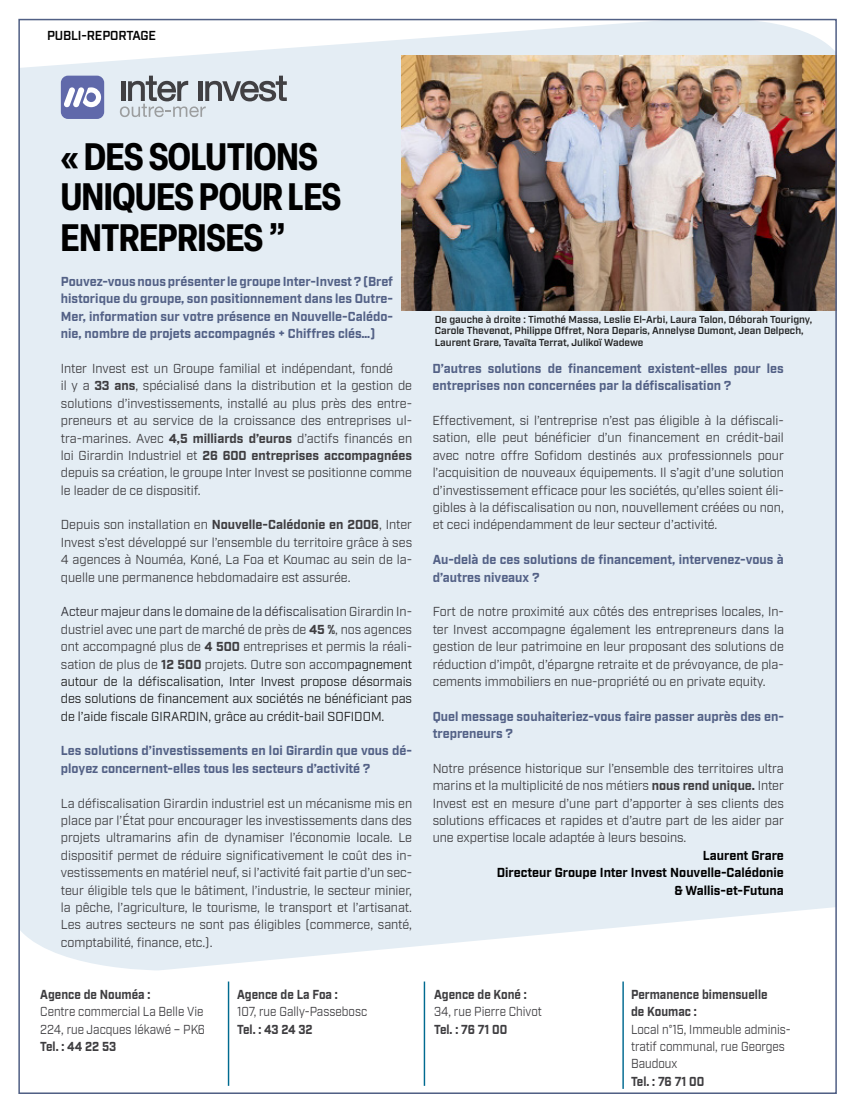
<style>
.page{position:relative;width:851px;height:1106px;background:#fff}
.page>*{position:absolute;margin:0;border:0;box-sizing:border-box;transform-origin:0 0}
.t1{font:700 condensed 37.65px/40.5px "Elza";letter-spacing:-.01em;color:#000;scale:.95 1}
.t2{font:13.05px/17.4px "Industry";color:#3e3d40;text-align:justify}
.t3{font:700 13.05px/17.4px "Industry";color:#536186}
.t4{font:13.05px/17.4px "Industry";color:#1a1a1a;text-align:justify}
.t5{font:13.05px/17.4px "Industry";color:#3e3d40;scale:.9 1}
.t6{font:700 13.05px/17.4px "Industry";color:#3e3d40;scale:.9 1}
.t7{font:700 13.05px/17.4px "Industry";color:#000;text-align:right}
.t8{font:600 13.05px "Industry";letter-spacing:-.01em;color:#000}
.t9{font:600 10.2px/11.6px "Industry";color:#222}
.s1{font-weight:700}
.s2{color:#2c2c33}
.s3{color:#3e3d40}
.s4{font-weight:700;color:#3e3d40}
</style>
<div class="page">
<div style="left:21px;top:22px;width:812px;height:948px;background:#e4edf4"></div>
<img style="left:401px;top:56px;width:432px;height:254px">
<div style="left:61px;top:76px;width:43px;height:43px;background:#6069aa;border-radius:7px"></div>
<svg style="left:64px;top:87px;width:37px;height:21px"></svg>
<svg style="left:120px;top:76px;width:167px;height:41px;background:#b6bcc2"></svg>
<hr style="left:228px;top:981px;width:1px;height:104px;background:#006a90">
<hr style="left:423px;top:981px;width:2px;height:104px;background:#006a90">
<hr style="left:622px;top:981px;width:1px;height:107px;background:#006a90">
<p class="t8" style="left:47px;top:28px;width:110px">PUBLI-REPORTAGE</p>
<h1 class="t1" style="left:61px;top:135px;width:297px">« DES SOLUTIONS<br>UNIQUES POUR LES<br>ENTREPRISES ”</h1>
<p class="t3" style="left:61px;top:273px;width:334px;text-align:justify">Pouvez-vous nous présenter le groupe Inter-Invest ? (Bref historique du groupe, son positionnement dans les Outre-Mer, information sur votre présence en Nouvelle-Calédo&shy;nie, nombre de projets accompagnés + Chiffres clés…)</p>
<p class="t2" style="left:61px;top:360px;width:353px;text-align:left">Inter Invest est un Groupe familial et indépendant, fondé<br>il y a <span class="s1">33 ans</span>, spécialisé dans la distribution et la gestion de solutions d’investissements, installé au plus près des entre&shy;preneurs et au service de la croissance des entreprises ul&shy;tra-marines. Avec <span class="s1">4,5 milliards d’euros</span> d’actifs financés en loi Girardin Industriel et <span class="s1">26 600 entreprises accompagnées </span>depuis sa création, le groupe Inter Invest se positionne comme le leader de ce dispositif.</p>
<p class="t2" style="left:61px;top:516px;width:353px">Depuis son installation en <span class="s1">Nouvelle-Calédonie en 2006</span>, Inter Invest s’est développé sur l’ensemble du territoire grâce à ses 4 agences à Nouméa, Koné, La Foa et Koumac au sein de la&shy;quelle une permanence hebdomadaire est assurée.</p>
<p class="t4" style="left:61px;top:603px;width:353px"><span class="s2">Acteur majeur dans le domaine de la défisc</span><span class="s3">alisation Girardin In&shy;dustriel avec une part de marché de près de</span> <span class="s4">45 %</span><span class="s3">, nos agences ont accompagné plus de</span> <span class="s4">4 500</span> <span class="s3">entreprises et permis la réali&shy;sation de plus de</span> <span class="s4">12 500</span> <span class="s3">projets. Outre son accom</span>pagnement autour de la défiscalisation, Inter Invest propose désormais des solutions de financement aux sociétés ne bénéficiant pas de l’aide fiscale GIRARDIN, grâce au crédit-bail SOFIDOM.</p>
<p class="t3" style="left:61px;top:743px;width:353px">Les solutions d’investissements en loi Girardin que vous dé&shy;ployez concernent-elles tous les secteurs d’activité ?</p>
<p class="t2" style="left:61px;top:794px;width:353px">La défiscalisation Girardin industriel est un mécanisme mis en place par l’État pour encourager les investissements dans des projets ultramarins afin de dynamiser l’économie locale. Le dispositif permet de réduire significativement le coût des in&shy;vestissements en matériel neuf, si l’activité fait partie d’un sec&shy;teur éligible tels que le bâtiment, l’industrie, le secteur minier, la pêche, l’agriculture, le tourisme, le transport et l’artisanat.<br>Les autres secteurs ne sont pas éligibles (commerce, santé, comptabilité, finance, etc.).</p>
<p class="t6" style="left:40px;top:986px;width:124px">Agence de Nouméa :</p>
<p class="t5" style="left:40px;top:1003px;width:184px">Centre commercial La Belle Vie<br>224, rue Jacques Iékawé – PK6</p>
<p class="t6" style="left:40px;top:1038px;width:86px">Tel. : 44 22 53</p>
<p class="t6" style="left:237px;top:986px;width:113px">Agence de La Foa :</p>
<p class="t5" style="left:237px;top:1003px;width:146px">107, rue Gally-Passebosc</p>
<p class="t6" style="left:237px;top:1021px;width:85px">Tel. : 43 24 32</p>
<p class="t9" style="left:434px;top:313px;width:379px">De gauche à droite : Timothé Massa, Leslie El-Arbi, Laura Talon, Déborah Tourigny,<br>Carole Thevenot, Philippe Offret, Nora Deparis, Annelyse Dumont, Jean Delpech,<br>Laurent Grare, Tavaïta Terrat, Julikoï Wadewe</p>
<p class="t3" style="left:432px;top:360px;width:353px">D’autres solutions de financement existent-elles pour les entreprises non concernées par la défiscalisation ?</p>
<p class="t2" style="left:432px;top:412px;width:353px">Effectivement, si l’entreprise n’est pas éligible à la défiscali&shy;sation, elle peut bénéficier d’un financement en crédit-bail avec notre offre Sofidom destinés aux professionnels pour l’acquisition de nouveaux équipements. Il s’agit d’une solution d’investissement efficace pour les sociétés, qu’elles soient éli&shy;gibles à la défiscalisation ou non, nouvellement créées ou non, et ceci indépendamment de leur secteur d’activité.</p>
<p class="t3" style="left:432px;top:551px;width:353px">Au-delà de ces solutions de financement, intervenez-vous à d’autres niveaux ?</p>
<p class="t2" style="left:432px;top:603px;width:353px">Fort de notre proximité aux côtés des entreprises locales, In&shy;ter Invest accompagne également les entrepreneurs dans la gestion de leur patrimoine en leur proposant des solutions de réduction d’impôt, d’épargne retraite et de prévoyance, de pla&shy;cements immobiliers en nue-propriété ou en private equity.</p>
<p class="t3" style="left:432px;top:708px;width:353px">Quel message souhaiteriez-vous faire passer auprès des en&shy;trepreneurs ?</p>
<p class="t2" style="left:432px;top:760px;width:353px">Notre présence historique sur l’ensemble des territoires ultra marins et la multiplicité de nos métiers <span class="s1">nous rend unique.</span> Inter Invest est en mesure d’une part d’apporter à ses clients des solutions efficaces et rapides et d’autre part de les aider par une expertise locale adaptée à leurs besoins.</p>
<p class="t7" style="left:496px;top:847px;width:288px">Laurent Grare<br>Directeur Groupe Inter Invest Nouvelle-Calédonie &amp; Wallis-et-Futuna</p>
<p class="t6" style="left:434px;top:986px;width:104px">Agence de Koné :</p>
<p class="t5" style="left:434px;top:1003px;width:121px">34, rue Pierre Chivot</p>
<p class="t6" style="left:434px;top:1021px;width:83px">Tel. : 76 71 00</p>
<p class="t6" style="left:631px;top:986px;width:153px">Permanence bimensuelle de Koumac :</p>
<p class="t5" style="left:631px;top:1020px;width:179px">Local n°15, Immeuble adminis&shy;tratif communal, rue Georges<br>Baudoux</p>
<p class="t6" style="left:631px;top:1073px;width:83px">Tel. : 76 71 00</p>
</div>
